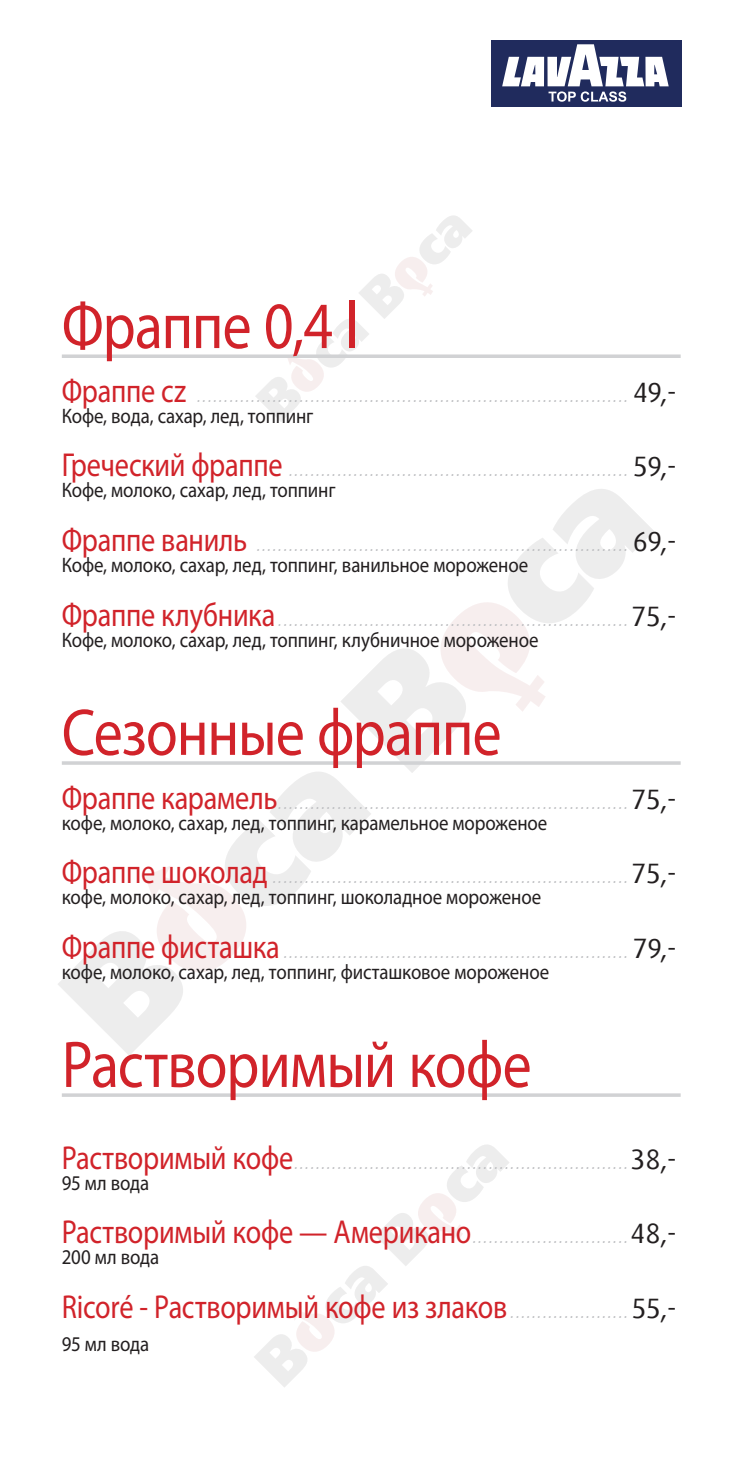
<style>
.page{position:relative;width:745px;height:1474px;background:#fff}
.page>*{position:absolute;margin:0;border:0;box-sizing:border-box;transform-origin:0 0}
.titulek{font:66.5px "Myriad Pro";letter-spacing:-.015em;color:#d1232a;scale:.87 1}
.titulek-2{font:33.25px "Myriad Pro";letter-spacing:-.01em;color:#d1232a;scale:.85 1}
.titulek-3{font:italic 21px/21px "Linde Dax Office";color:#bcbdc0}
.titulek-4{font:21px "Myriad Pro";letter-spacing:-.005em;color:#231f20;scale:.9 1}
.s1{font-family:"Myriad Pro";font-style:normal;font-size:33.25px;color:#d1232a}
.s2{font-weight:700;font-style:normal;font-size:28px;color:#231f20}
.s3{font-family:"Myriad Pro";font-style:normal;color:#231f20}
.s4{font-family:"Linde Dax Office";font-style:italic;font-size:21px;color:#bcbdc0}
.s5{font-family:"Linde Dax Office";font-weight:700;font-size:28px;color:#231f20}
</style>
<div class="page">
<svg style="left:58px;top:489px;width:596px;height:566px"></svg>
<svg style="left:145px;top:865px;width:106px;height:112px"></svg>
<svg style="left:435px;top:597px;width:110px;height:115px"></svg>
<svg style="left:254px;top:1145px;width:255px;height:242px"></svg>
<svg style="left:291px;top:1305px;width:45px;height:48px"></svg>
<svg style="left:415px;top:1190px;width:48px;height:50px"></svg>
<svg style="left:255px;top:215px;width:217px;height:207px"></svg>
<svg style="left:287px;top:353px;width:38px;height:40px"></svg>
<svg style="left:392px;top:255px;width:41px;height:42px"></svg>
<svg style="left:62px;top:354px;width:618px;height:4px;background:#d6d7d8"></svg>
<hr style="left:62px;top:761px;width:618px;height:3px;background:#d1d2d4">
<hr style="left:62px;top:1093px;width:618px;height:3px;background:#d1d2d4">
<div style="left:490px;top:40px;width:191px;height:67px;background:#202b5d"></div>
<svg style="left:502px;top:44px;width:166px;height:58px"></svg>
<p class="titulek" style="left:62px;top:285px;width:343px">Фраппе 0,4 l</p>
<p class="titulek-3" style="left:62px;top:383px;width:616px"><span class="s1">Фраппе cz</span> ................................................................................ <span class="s2">49,-<br></span><span class="s3">Кофе, вода, сахар, лед, топпинг</span></p>
<p class="titulek-3" style="left:62px;top:458px;width:616px"><span class="s1">Греческий фраппе</span> ............................................................... <span class="s2">59,-<br></span><span class="s3">Кофе, молоко, сахар, лед, топпинг</span></p>
<p class="titulek-3" style="left:62px;top:532px;width:616px"><span class="s1">Фраппе ваниль</span> ..................................................................... <span class="s2">69,-<br></span><span class="s3">Кофе, молоко, сахар, лед, топпинг, ванильное мороженое</span></p>
<p class="titulek-3" style="left:62px;top:607px;width:616px"><span class="s1">Фраппе клубника</span>.................................................................<span class="s2">75,-<br></span><span class="s3">Кофе, молоко, сахар, лед, топпинг, клубничное мороженое</span></p>
<p class="titulek" style="left:62px;top:691px;width:506px">Сезонные фраппе</p>
<p class="titulek-3" style="left:62px;top:790px;width:616px"><span class="s1">Фраппе карамель</span>.................................................................<span class="s2">75,- </span><span class="s3">кофе, молоко, сахар, лед, топпинг, карамельное мороженое</span></p>
<p class="titulek-3" style="left:62px;top:864px;width:616px"><span class="s1">Фраппе шоколад</span> ..................................................................<span class="s2">75,- </span><span class="s3">кофе, молоко, сахар, лед, топпинг, шоколадное мороженое</span></p>
<p class="titulek-3" style="left:62px;top:939px;width:616px"><span class="s1">Фраппе фисташка</span> ................................................................ <span class="s2">79,- </span><span class="s3">кофе, молоко, сахар, лед, топпинг, фисташковое мороженое</span></p>
<p class="titulek" style="left:62px;top:1023px;width:541px">Растворимый кофе</p>
<p class="titulek-3" style="left:62px;top:1150px;width:616px"><span class="s1">Растворимый кофе</span>..............................................................<span class="s2">38,-<br></span><span class="s3">95 мл вода</span></p>
<p class="titulek-3" style="left:62px;top:1224px;width:616px"><span class="s1">Растворимый кофе — Американо</span>.............................<span class="s2">48,-<br></span><span class="s3">200 мл вода</span></p>
<p class="titulek-2" style="left:62px;top:1286px;width:724px">Ricoré - Растворимый кофе из злаков <span class="s4">......................</span><span class="s5">55,-</span></p>
<p class="titulek-4" style="left:62px;top:1331px;width:99px">95 мл вода</p>
</div>
